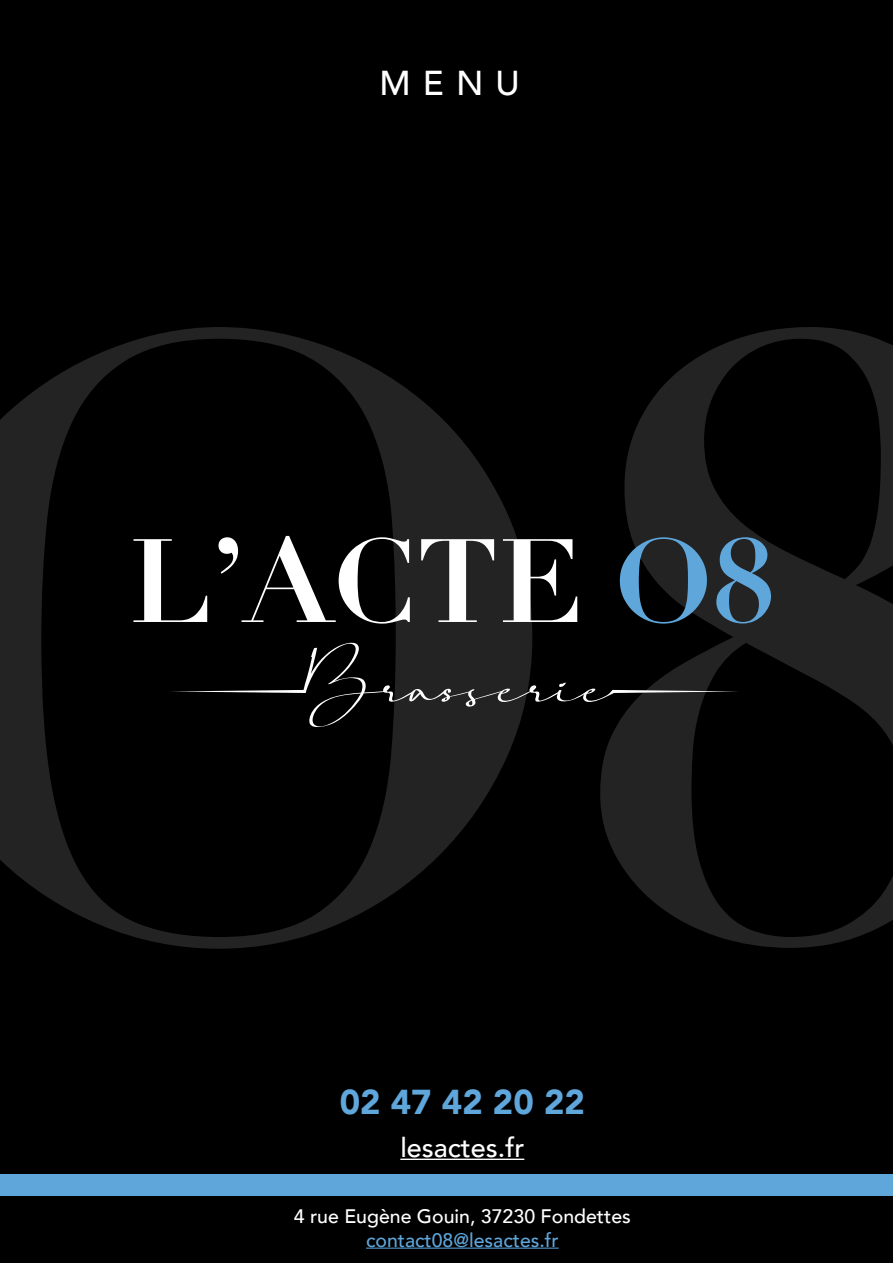
<style>
.page{position:relative;width:893px;height:1263px;background:#000}
.page>*{position:absolute;margin:0;border:0;box-sizing:border-box;transform-origin:0 0}
.t1{font:900 34.5px "Avenir";color:#5fa6db}
.t2{font:500 34.5px "Avenir";color:#fff}
.t3{font:500 27px "Avenir";color:#fff}
.t4{font:500 19.5px "Avenir";color:#fff}
.t5{font:500 19.5px "Avenir";color:#5fa6db}
</style>
<div class="page">
<svg style="left:0;top:327px;width:532px;height:622px"></svg>
<svg style="left:600px;top:327px;width:293px;height:621px"></svg>
<svg style="left:133px;top:539px;width:74px;height:83px"></svg>
<svg style="left:218px;top:536px;width:192px;height:88px"></svg>
<svg style="left:421px;top:539px;width:73px;height:83px;background:#636363"></svg>
<svg style="left:503px;top:539px;width:74px;height:83px"></svg>
<svg style="left:620px;top:537px;width:87px;height:87px"></svg>
<svg style="left:716px;top:537px;width:55px;height:86px;background:#3b596f"></svg>
<svg style="left:170px;top:642px;width:569px;height:90px"></svg>
<div style="left:0;top:1174px;width:893px;height:22px;background:#5fa6db"></div>
<hr style="left:400px;top:1158px;width:124px;height:2px;background:#fff">
<hr style="left:366px;top:1247px;width:193px;height:1px;background:#5fa6db">
<h1 class="t2" style="left:380px;top:53px;width:142px">MENU</h1>
<h1 class="t1" style="left:340px;top:1072px;width:247px">02 47 42 20 22</h1>
<h2 class="t3" style="left:400px;top:1124px;width:125px">lesactes.fr</h2>
<p class="t4" style="left:294px;top:1199px;width:339px">4 rue Eugène Gouin, 37230 Fondettes</p>
<p class="t5" style="left:366px;top:1223px;width:194px">contact08@lesactes.fr</p>
</div>
